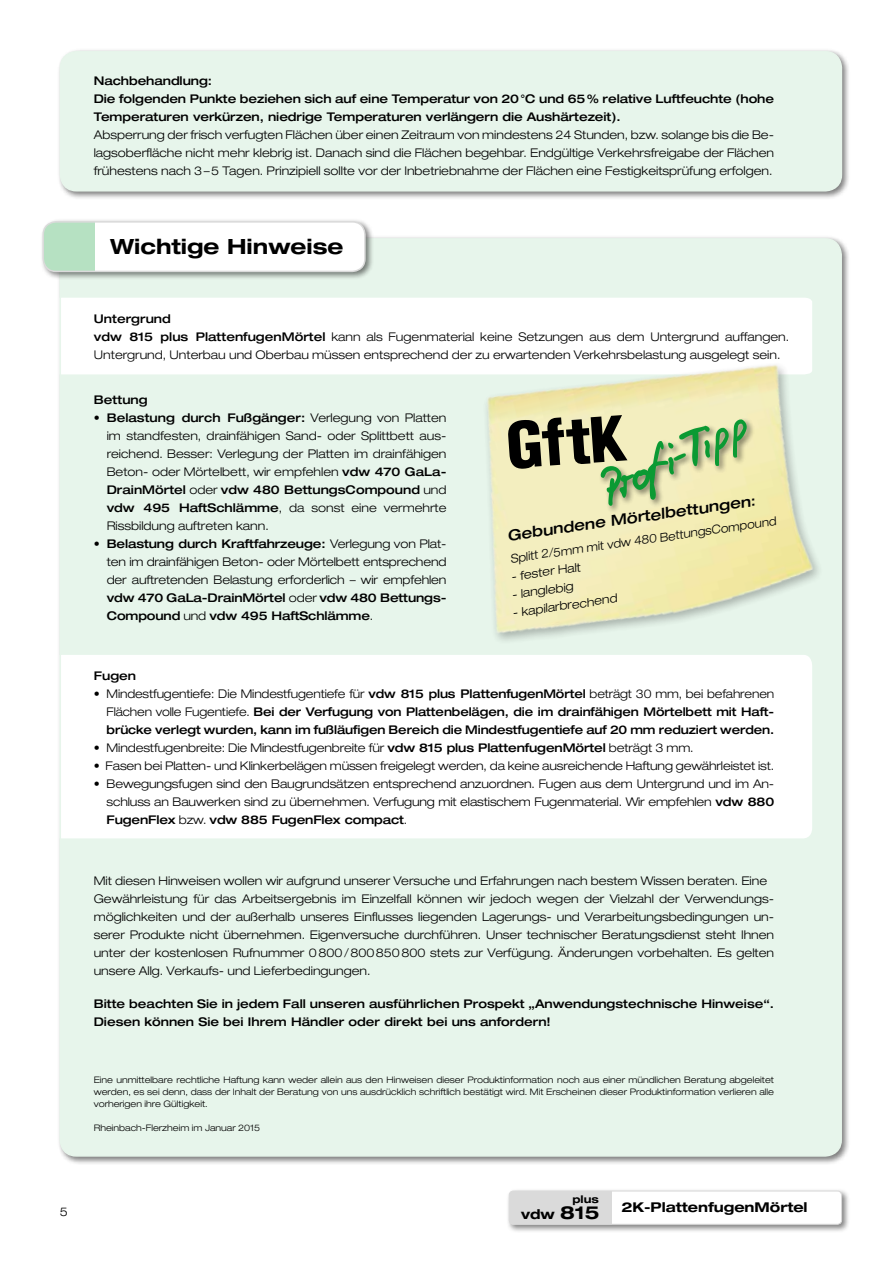
<style>
.page{position:relative;width:893px;height:1263px;background:#fff}
.page>*{position:absolute;margin:0;border:0;box-sizing:border-box;transform-origin:0 0}
.t1{font:42.6px "Monizwo Plain";color:#0b9a33}
.t2{font:700 expanded 21px "Helvetica Neue LT Std";color:#000}
.t3{font:500 expanded 15px "Helvetica Neue LT Std";color:#000}
.t4{font:700 expanded 13.5px "Helvetica Neue LT Std";color:#000}
.t5{font:300 expanded 12px/18px "Helvetica Neue LT Std";color:#000;text-align:justify}
.t6{font:500 expanded 12px/18px "Helvetica Neue LT Std";letter-spacing:-.005em;color:#000}
.t7{font:300 expanded 12px "Helvetica Neue LT Std";color:#000;scale:.95 1}
.t8{font:700 expanded 10.5px "Helvetica Neue LT Std";color:#000}
.t9{font:300 expanded 9px/12px "Helvetica Neue LT Std";color:#000;text-align:justify}
.s1{font-weight:500}
.s2{font-size:13.5px}
.s3{font-weight:300}
.s4{font-size:18px}
</style>
<div class="page">
<div style="left:60px;top:239px;width:781px;height:917px;background:#e7f5eb;border-radius:16px"></div>
<div style="left:63px;top:298px;width:749px;height:76px;background:#fff"></div>
<div style="left:63px;top:655px;width:749px;height:183px;background:#fff"></div>
<div style="left:40px;top:219px;width:334px;height:62px;background:#000;opacity:.5"></div>
<div style="left:43px;top:222px;width:322px;height:49px;background:#fff;border-radius:13px"></div>
<div style="left:43px;top:222px;width:51px;height:49px;background:#b6e1c2"></div>
<div style="left:43px;top:221px;width:323px;height:51px;border:2px solid #dadada;border-radius:13px"></div>
<div style="left:57px;top:49px;width:793px;height:151px;background:#000;opacity:.5"></div>
<div style="left:60px;top:52px;width:781px;height:139px;background:#e7f5eb;border-radius:16px"></div>
<div style="left:60px;top:51px;width:782px;height:141px;border:2px solid #e7f5eb;border-radius:16px"></div>
<div style="left:506px;top:1188px;width:344px;height:45px;background:#000;opacity:.5"></div>
<div style="left:509px;top:1191px;width:333px;height:33px;background:#fff;border-radius:4px"></div>
<div style="left:509px;top:1191px;width:102px;height:33px;background:#dadada"></div>
<div style="left:509px;top:1191px;width:333px;height:33px;border:1px solid #dadada;border-radius:4px"></div>
<img style="left:415px;top:308px;width:434px;height:394px">
<div style="left:599px;top:417px;width:156px;height:97px;background:#000;opacity:.5"></div>
<svg style="left:507px;top:415px;width:120px;height:54px;background:#79775f"></svg>
<p class="t5" style="left:60px;top:1203px;width:10px">5</p>
<p class="t6" style="left:94px;top:71px;width:682px">Nachbehandlung:<br>Die folgenden Punkte beziehen sich auf eine Temperatur von 20°C und 65% relative Luftfeuchte (hohe<br>Temperaturen verkürzen, niedrige Temperaturen verlängern die Aushärtezeit).</p>
<p class="t5" style="left:94px;top:125px;width:682px">Absperrung der frisch verfugten Flächen über einen Zeitraum von mindestens 24 Stunden, bzw. solange bis die Be&shy;lagsoberfläche nicht mehr klebrig ist. Danach sind die Flächen begehbar. Endgültige Verkehrsfreigabe der Flächen frühestens nach 3–5 Tagen. Prinzipiell sollte vor der Inbetriebnahme der Flächen eine Festigkeitsprüfung erfolgen.</p>
<h2 class="t2" style="left:110px;top:233px;width:235px">Wichtige Hinweise</h2>
<p class="t5" style="left:94px;top:310px;width:697px;text-align:left"><span class="s1">Untergrund<br>vdw 815 plus PlattenfugenMörtel</span> kann als Fugenmaterial keine Setzungen aus dem Untergrund auffangen.<br>Untergrund, Unterbau und Oberbau müssen entsprechend der zu erwartenden Verkehrsbelastung ausgelegt sein.</p>
<p class="t6" style="left:94px;top:390px;width:55px">Bettung</p>
<p class="t5" style="left:107px;top:409px;width:341px;text-indent:-13px">• <span class="s1">Belastung durch Fußgänger:</span> Verlegung von Platten im standfesten, drainfähigen Sand- oder Splittbett aus&shy;reichend. Besser: Verlegung der Platten im drainfähigen Beton- oder Mörtelbett, wir empfehlen <span class="s1">vdw 470 GaLa-DrainMörtel</span> oder <span class="s1">vdw 480 BettungsCompound</span> und <span class="s1">vdw 495 HaftSchlämme</span>, da sonst eine vermehrte Rissbildung auftreten kann.</p>
<p class="t5" style="left:107px;top:535px;width:341px;text-indent:-13px">• <span class="s1">Belastung durch Kraftfahrzeuge:</span> Verlegung von Plat&shy;ten im drainfähigen Beton- oder Mörtelbett entsprechend der auftretenden Belastung erforderlich – wir empfehlen <span class="s1">vdw 470 GaLa-DrainMörtel</span> oder <span class="s1">vdw 480 Bettungs-Compound</span> und <span class="s1">vdw 495 HaftSchlämme</span>.</p>
<h1 class="t1" style="left:592px;top:469px;width:158px;rotate:-25deg">Profi-Tipp</h1>
<p class="t3" style="left:506px;top:526px;width:252px;rotate:-8deg">Gebundene Mörtelbettungen<span class="s2">:</span></p>
<p class="t7" style="left:510px;top:551px;width:284px;rotate:-8deg">Splitt 2/5mm mit vdw 480 BettungsCompound</p>
<p class="t5" style="left:510px;top:567px;width:71px;rotate:-8deg">- fester Halt</p>
<p class="t5" style="left:511px;top:585px;width:63px;rotate:-8deg">- langlebig</p>
<p class="t5" style="left:511px;top:604px;width:107px;rotate:-8deg">- kapilarbrechend</p>
<p class="t6" style="left:94px;top:667px;width:44px">Fugen</p>
<p class="t6" style="left:107px;top:685px;width:669px;text-align:justify;text-indent:-13px"><span class="s3">• Mindestfugentiefe: Die Mindestfugentiefe für</span> vdw 815 plus PlattenfugenMörtel <span class="s3">beträgt 30 mm, bei befahrenen Flächen volle Fugentiefe.</span> Bei der Verfugung von Plattenbelägen, die im drainfähigen Mörtelbett mit Haft&shy;brücke verlegt wurden, kann im fußläufigen Bereich die Mindestfugentiefe auf 20 mm reduziert werden.</p>
<p class="t5" style="left:94px;top:739px;width:601px">• Mindestfugenbreite: Die Mindestfugenbreite für <span class="s1">vdw 815 plus PlattenfugenMörtel</span> beträgt 3 mm.</p>
<p class="t5" style="left:94px;top:757px;width:682px">• Fasen bei Platten- und Klinkerbelägen müssen freigelegt werden, da keine ausreichende Haftung gewährleistet ist.</p>
<p class="t5" style="left:107px;top:775px;width:669px;text-indent:-13px">• Bewegungsfugen sind den Baugrundsätzen entsprechend anzuordnen. Fugen aus dem Untergrund und im An&shy;schluss an Bauwerken sind zu übernehmen. Verfugung mit elastischem Fugenmaterial. Wir empfehlen <span class="s1">vdw 880<br>FugenFlex</span> bzw. <span class="s1">vdw 885 FugenFlex compact</span>.</p>
<p class="t5" style="left:94px;top:872px;width:682px;text-align:left">Mit diesen Hinweisen wollen wir aufgrund unserer Versuche und Erfahrungen nach bestem Wissen beraten. Eine Gewährleistung für das Arbeitsergebnis im Einzelfall können wir jedoch wegen der Vielzahl der Verwendungs&shy;möglichkeiten und der außerhalb unseres Einflusses liegenden Lagerungs- und Verarbeitungsbedingungen un&shy;serer Produkte nicht übernehmen. Eigenversuche durchführen. Unser technischer Beratungsdienst steht Ihnen unter der kostenlosen Rufnummer 0800/800850800 stets zur Verfügung. Änderungen vorbehalten. Es gelten unsere Allg. Verkaufs- und Lieferbedingungen.</p>
<p class="t6" style="left:94px;top:994px;width:682px">Bitte beachten Sie in jedem Fall unseren ausführlichen Prospekt „Anwendungstechnische Hinweise“.<br>Diesen können Sie bei Ihrem Händler oder direkt bei uns anfordern!</p>
<p class="t9" style="left:94px;top:1074px;width:682px">Eine unmittelbare rechtliche Haftung kann weder allein aus den Hinweisen dieser Produktinformation noch aus einer mündlichen Beratung abgeleitet werden, es sei denn, dass der Inhalt der Beratung von uns ausdrücklich schriftlich bestätigt wird. Mit Erscheinen dieser Produktinformation verlieren alle vorherigen ihre Gültigkeit.</p>
<p class="t9" style="left:94px;top:1122px;width:168px">Rheinbach-Flerzheim im Januar 2015</p>
<p class="t8" style="left:572px;top:1193px;width:28px">plus</p>
<p class="t4" style="left:521px;top:1206px;width:80px">vdw <span class="s4">815</span></p>
<p class="t4" style="left:621px;top:1199px;width:188px">2K-PlattenfugenMörtel</p>
</div>
